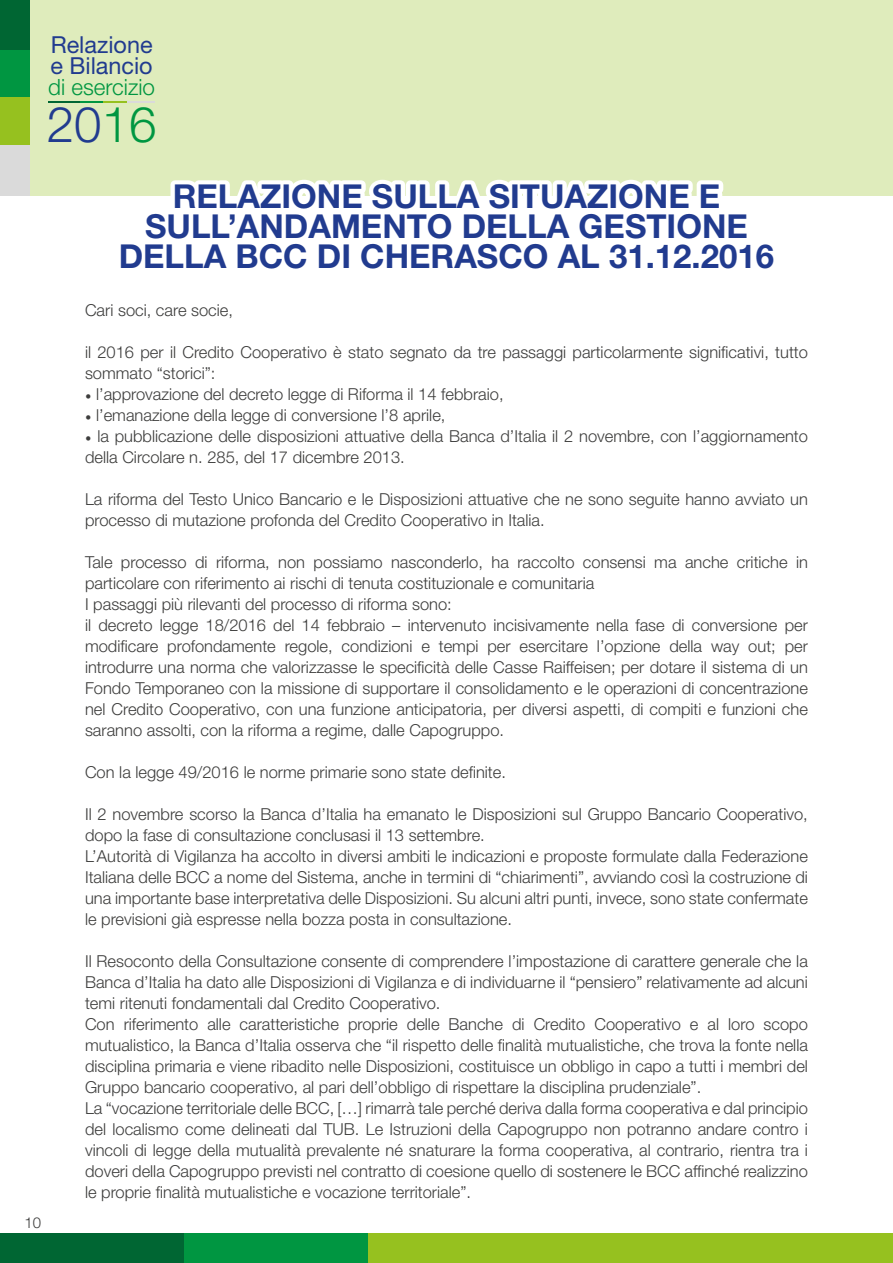
<style>
.page{position:relative;width:893px;height:1263px;background:#fff}
.page>*{position:absolute;margin:0;border:0;box-sizing:border-box;transform-origin:0 0}
.t1{font:300 49.35px "Helvetica Neue LT Std";color:#213b8f}
.t2{font:700 33px/30px "Helvetica Neue LT Std";color:#213b8f;text-align:center}
.t3{font:23.4px/20.7px "Helvetica Neue LT Std";color:#213b8f}
.t4{font:300 22.5px "Helvetica Neue LT Std";color:#009641}
.t5{font:300 16.5px/21px "Helvetica Neue LT Std";color:#3d3d3c}
.t6{font:300 15px "Helvetica Neue LT Std";color:#3d3d3c}
.s1{color:#009641}
.s2{font-family:"Minion Pro";font-weight:400}
</style>
<div class="page">
<div style="left:0;top:0;width:893px;height:196px;background:#dfecbc"></div>
<hr style="left:48px;top:101px;width:32px;height:2px;background:#063">
<hr style="left:80px;top:101px;width:23px;height:2px;background:#009641">
<hr style="left:103px;top:101px;width:24px;height:2px;background:#96c11f">
<hr style="left:127px;top:101px;width:28px;height:2px;background:#dadada">
<div style="left:0;top:0;width:30px;height:50px;background:#063"></div>
<div style="left:0;top:50px;width:30px;height:48px;background:#009641"></div>
<div style="left:0;top:98px;width:30px;height:47px;background:#96c11f"></div>
<div style="left:0;top:145px;width:30px;height:51px;background:#dadada"></div>
<div style="left:184px;top:1233px;width:184px;height:30px;background:#009641"></div>
<div style="left:368px;top:1233px;width:525px;height:30px;background:#96c11f"></div>
<div style="left:0;top:1233px;width:184px;height:30px;background:#063"></div>
<svg style="left:170px;top:179px;width:554px;height:17px"></svg>
<h3 class="t3" style="left:51px;top:34px;width:104px">Relazione e Bilancio</h3>
<h3 class="t4" style="left:48px;top:73px;width:108px">di esercizio</h3>
<h1 class="t1" style="left:47px;top:95px;width:111px">20<span class="s1">16</span></h1>
<p class="t6" style="left:24px;top:1213px;width:18px">10</p>
<h2 class="t2" style="left:119px;top:181px;width:657px">RELAZIONE SULLA SITUAZIONE E<br>SULL’ANDAMENTO DELLA GESTIONE<br>DELLA BCC DI CHERASCO AL 31.12.2016</h2>
<p class="t5" style="left:85px;top:299px;width:149px">Cari soci, care socie,</p>
<p class="t5" style="left:85px;top:341px;width:724px">il 2016 per il Credito Cooperativo è stato segnato da tre passaggi particolarmente significativi, tutto sommato “storici”:</p>
<p class="t5" style="left:85px;top:383px;width:420px"><span class="s2">•</span> l’approvazione del decreto legge di Riforma il 14 febbraio,</p>
<p class="t5" style="left:85px;top:404px;width:362px"><span class="s2">•</span> l’emanazione della legge di conversione l’8 aprile,</p>
<p class="t5" style="left:85px;top:425px;width:724px"><span class="s2">•</span> la pubblicazione delle disposizioni attuative della Banca d’Italia il 2 novembre, con l’aggiornamento della Circolare n. 285, del 17 dicembre 2013.</p>
<p class="t5" style="left:85px;top:488px;width:724px">La riforma del Testo Unico Bancario e le Disposizioni attuative che ne sono seguite hanno avviato un processo di mutazione profonda del Credito Cooperativo in Italia.</p>
<p class="t5" style="left:85px;top:551px;width:724px">Tale processo di riforma, non possiamo nasconderlo, ha raccolto consensi ma anche critiche in particolare con riferimento ai rischi di tenuta costituzionale e comunitaria<br>I passaggi più rilevanti del processo di riforma sono:<br>il decreto legge 18/2016 del 14 febbraio – intervenuto incisivamente nella fase di conversione per modificare profondamente regole, condizioni e tempi per esercitare l’opzione della way out; per introdurre una norma che valorizzasse le specificità delle Casse Raiffeisen; per dotare il sistema di un Fondo Temporaneo con la missione di supportare il consolidamento e le operazioni di concentrazione nel Credito Cooperativo, con una funzione anticipatoria, per diversi aspetti, di compiti e funzioni che saranno assolti, con la riforma a regime, dalle Capogruppo.</p>
<p class="t5" style="left:85px;top:761px;width:422px">Con la legge 49/2016 le norme primarie sono state definite.</p>
<p class="t5" style="left:85px;top:803px;width:724px">Il 2 novembre scorso la Banca d’Italia ha emanato le Disposizioni sul Gruppo Bancario Cooperativo, dopo la fase di consultazione conclusasi il 13 settembre.<br>L’Autorità di Vigilanza ha accolto in diversi ambiti le indicazioni e proposte formulate dalla Federazione Italiana delle BCC a nome del Sistema, anche in termini di “chiarimenti”, avviando così la costruzione di una importante base interpretativa delle Disposizioni. Su alcuni altri punti, invece, sono state confermate le previsioni già espresse nella bozza posta in consultazione.</p>
<p class="t5" style="left:85px;top:950px;width:724px">Il Resoconto della Consultazione consente di comprendere l’impostazione di carattere generale che la Banca d’Italia ha dato alle Disposizioni di Vigilanza e di individuarne il “pensiero” relativamente ad alcuni temi ritenuti fondamentali dal Credito Cooperativo.<br>Con riferimento alle caratteristiche proprie delle Banche di Credito Cooperativo e al loro scopo mutualistico, la Banca d’Italia osserva che “il rispetto delle finalità mutualistiche, che trova la fonte nella disciplina primaria e viene ribadito nelle Disposizioni, costituisce un obbligo in capo a tutti i membri del Gruppo bancario cooperativo, al pari dell’obbligo di rispettare la disciplina prudenziale”.<br>La “vocazione territoriale delle BCC, […] rimarrà tale perché deriva dalla forma cooperativa e dal principio del localismo come delineati dal TUB. Le Istruzioni della Capogruppo non potranno andare contro i vincoli di legge della mutualità prevalente né snaturare la forma cooperativa, al contrario, rientra tra i doveri della Capogruppo previsti nel contratto di coesione quello di sostenere le BCC affinché realizzino le proprie finalità mutualistiche e vocazione territoriale”.</p>
</div>
